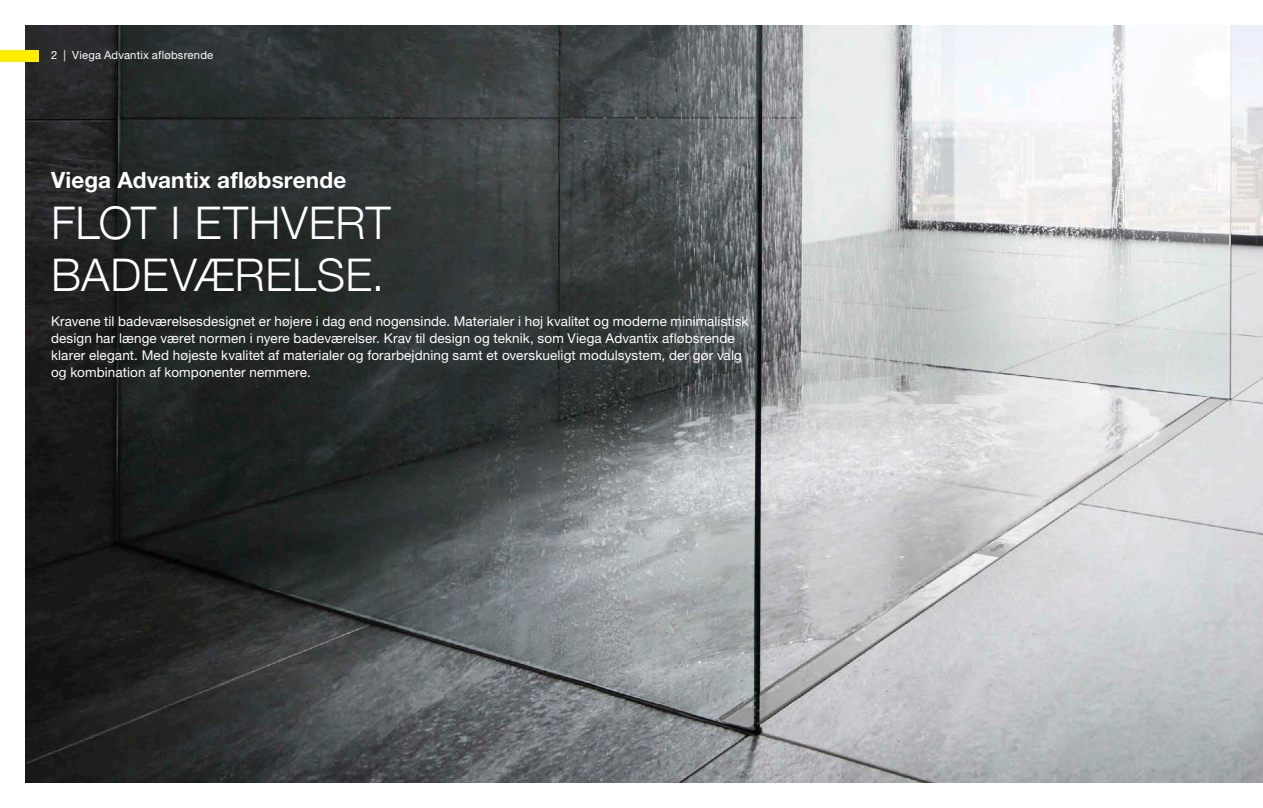
<style>
.page{position:relative;width:1263px;height:808px;background:#fff}
.page>*{position:absolute;margin:0;border:0;box-sizing:border-box;transform-origin:0 0}
.t1{font:300 45px/51.8px "Helvetica Neue";letter-spacing:.005em;color:#fff}
.t2{font:700 22.5px "Viega Helvetica Neue";letter-spacing:.005em;color:#fff}
.t3{font:13.5px/17.2px "Viega Helvetica Neue";letter-spacing:.01em;color:#fff}
.t4{font:11.25px "Viega Helvetica Neue";letter-spacing:.015em;color:#fff}
</style>
<div class="page">
<img style="left:26px;top:26px;width:1237px;height:756px">
<div style="left:0;top:50px;width:38px;height:11px;background:#ffed00"></div>
<p class="t4" style="left:51px;top:48px;width:164px">2 | Viega Advantix afløbsrende</p>
<h2 class="t2" style="left:51px;top:165px;width:297px">Viega Advantix afløbsrende</h2>
<h1 class="t1" style="left:51px;top:195px;width:341px">FLOT I ETHVERT<br>BADEVÆRELSE.</h1>
<p class="t3" style="left:51px;top:312px;width:699px">Kravene til badeværelsesdesignet er højere i dag end nogensinde. Materialer i høj kvalitet og moderne minimalistisk design har længe været normen i nyere badeværelser. Krav til design og teknik, som Viega Advantix afløbsrende klarer elegant. Med højeste kvalitet af materialer og forarbejdning samt et overskueligt modulsystem, der gør valg og kombination af komponenter nemmere.</p>
</div>
